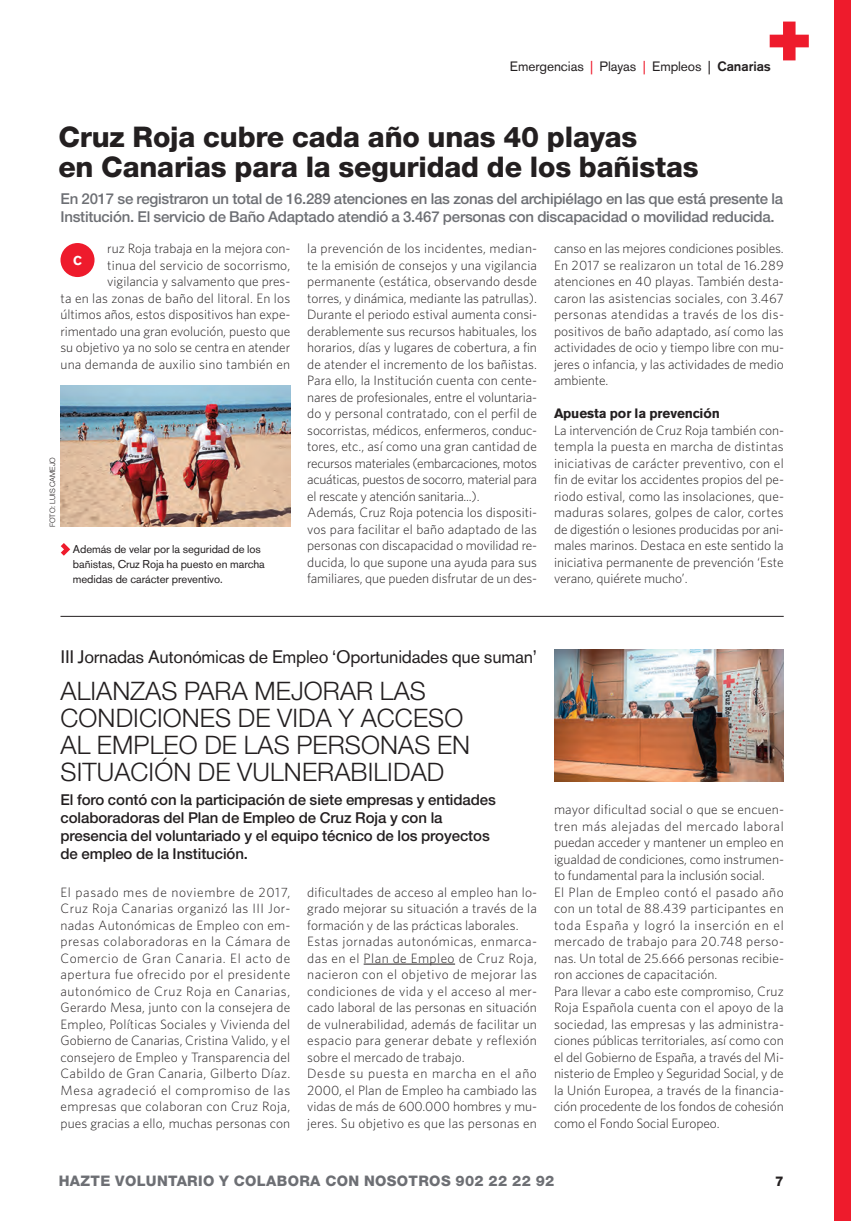
<style>
.page{position:relative;width:851px;height:1221px;background:#fff}
.page>*{position:absolute;margin:0;border:0;box-sizing:border-box;transform-origin:0 0}
.t1{font:800 28.5px/30px "Helvetica Neue";letter-spacing:-.005em;color:#231f20}
.t2{font:300 25.5px/27px "Helvetica Neue";letter-spacing:.005em;color:#231f20}
.t3{font:18px "Akzidenz Grotesk BE";letter-spacing:-.015em;color:#231f20}
.t4{font:500 15px/18px "Helvetica Neue";letter-spacing:-.015em;color:#6d6f74}
.t5{font:500 15px/18px "Helvetica Neue";letter-spacing:-.005em;color:#231f20}
.t6{font:800 14.55px "Helvetica Neue";letter-spacing:.025em;color:#6d6f74}
.t7{font:300 13.5px/16.5px "Whitney";color:#231f20;text-align:justify}
.t8{font:13.5px "Akzidenz Grotesk BE";letter-spacing:-.005em;color:#231f20}
.t9{font:700 13.5px "Akzidenz Grotesk BE";letter-spacing:-.005em;color:#231f20}
.t10{font:800 13.5px "Helvetica Neue";color:#231f20}
.t11{font:700 12.75px "Akzidenz Grotesk BE";color:#fff}
.t12{font:11.25px/15px "Akzidenz Grotesk BE";letter-spacing:-.005em;color:#231f20}
.t13{font:300 7.5px "Helvetica Neue";letter-spacing:-.005em;color:#231f20}
.s1{color:#ee1b2c}
.s2{font-weight:500}
</style>
<div class="page">
<div style="left:834px;top:0;width:17px;height:1221px;background:#ee1b2c"></div>
<svg style="left:769px;top:22px;width:39px;height:38px"></svg>
<div style="left:60px;top:243px;width:34px;height:34px;background:#ee1b2c;border-radius:50%"></div>
<svg style="left:61px;top:543px;width:9px;height:13px"></svg>
<img style="left:61px;top:385px;width:229px;height:142px">
<img style="left:554px;top:649px;width:229px;height:132px">
<hr style="left:60px;top:616px;width:723px;height:1px;background:#231f20">
<hr style="left:363px;top:963px;width:92px;height:1px;background:#231f20">
<p class="t8" style="left:510px;top:62px;width:262px">Emergencias <span class="s1">|</span> Playas <span class="s1">|</span> Empleos | <span class="s2">Canarias</span></p>
<h1 class="t1" style="left:58px;top:125px;width:641px">Cruz Roja cubre cada año unas 40 playas<br>en Canarias para la seguridad de los bañistas</h1>
<p class="t4" style="left:60px;top:191px;width:724px">En 2017 se registraron un total de 16.289 atenciones en las zonas del archipiélago en las que está presente la<br>Institución. El servicio de Baño Adaptado atendió a 3.467 personas con discapacidad o movilidad reducida.</p>
<p class="t7" style="left:60px;top:241px;width:231px;text-align:right">ruz Roja trabaja en la mejora con-<br>tinua del servicio de socorrismo, vigilancia y salvamento que pres-<br>ta en las zonas de baño del litoral. En los últimos años, estos dispositivos han expe&shy;rimentado una gran evolución, puesto que su objetivo ya no solo se centra en atender una demanda de auxilio sino también en</p>
<p class="t11" style="left:73px;top:256px;width:10px">C</p>
<p class="t13" style="left:50px;top:527px;width:72px;rotate:-90deg">FOTO: LUIS CAMEJO</p>
<p class="t12" style="left:73px;top:543px;width:193px">Además de velar por la seguridad de los bañistas, Cruz Roja ha puesto en marcha medidas de carácter preventivo.</p>
<p class="t7" style="left:307px;top:241px;width:231px;text-align:left">la prevención de los incidentes, median&shy;te la emisión de consejos y una vigilancia permanente (estática, observando desde torres, y dinámica, mediante las patrullas).<br>Durante el periodo estival aumenta consi&shy;derablemente sus recursos habituales, los horarios, días y lugares de cobertura, a fin de atender el incremento de los bañistas.<br>Para ello, la Institución cuenta con cente&shy;nares de profesionales, entre el voluntaria&shy;do y personal contratado, con el perfil de socorristas, médicos, enfermeros, conduc&shy;tores, etc., así como una gran cantidad de recursos materiales (embarcaciones, motos acuáticas, puestos de socorro, material para el rescate y atención sanitaria...).<br>Además, Cruz Roja potencia los dispositi&shy;vos para facilitar el baño adaptado de las personas con discapacidad o movilidad re&shy;ducida, lo que supone una ayuda para sus familiares, que pueden disfrutar de un des-</p>
<p class="t7" style="left:554px;top:241px;width:231px">canso en las mejores condiciones posibles.<br>En 2017 se realizaron un total de 16.289 atenciones en 40 playas. También desta&shy;caron las asistencias sociales, con 3.467 personas atendidas a través de los dis&shy;positivos de baño adaptado, así como las actividades de ocio y tiempo libre con mu&shy;jeres o infancia, y las actividades de medio ambiente.</p>
<p class="t9" style="left:554px;top:408px;width:167px">Apuesta por la prevención</p>
<p class="t7" style="left:554px;top:422px;width:231px">La intervención de Cruz Roja también con&shy;templa la puesta en marcha de distintas iniciativas de carácter preventivo, con el fin de evitar los accidentes propios del pe&shy;riodo estival, como las insolaciones, que&shy;maduras solares, golpes de calor, cortes de digestión o lesiones producidas por ani&shy;males marinos. Destaca en este sentido la iniciativa permanente de prevención ‘Este verano, quiérete mucho’.</p>
<h3 class="t3" style="left:61px;top:650px;width:478px">III Jornadas Autonómicas de Empleo ‘Oportunidades que suman’</h3>
<h2 class="t2" style="left:60px;top:680px;width:411px">ALIANZAS PARA MEJORAR LAS<br>CONDICIONES DE VIDA Y ACCESO<br>AL EMPLEO DE LAS PERSONAS EN<br>SITUACIÓN DE VULNERABILIDAD</h2>
<p class="t5" style="left:60px;top:792px;width:437px">El foro contó con la participación de siete empresas y entidades colaboradoras del Plan de Empleo de Cruz Roja y con la presencia del voluntariado y el equipo técnico de los proyectos de empleo de la Institución.</p>
<p class="t7" style="left:60px;top:885px;width:231px">El pasado mes de noviembre de 2017, Cruz Roja Canarias organizó las III Jor&shy;nadas Autonómicas de Empleo con em&shy;presas colaboradoras en la Cámara de Comercio de Gran Canaria. El acto de apertura fue ofrecido por el presidente autonómico de Cruz Roja en Canarias, Gerardo Mesa, junto con la consejera de Empleo, Políticas Sociales y Vivienda del Gobierno de Canarias, Cristina Valido, y el consejero de Empleo y Transparencia del Cabildo de Gran Canaria, Gilberto Díaz.<br>Mesa agradeció el compromiso de las empresas que colaboran con Cruz Roja, pues gracias a ello, muchas personas con</p>
<p class="t7" style="left:307px;top:885px;width:231px;text-align:left">dificultades de acceso al empleo han lo&shy;grado mejorar su situación a través de la formación y de las prácticas laborales.<br>Estas jornadas autonómicas, enmarca&shy;das en el Plan de Empleo de Cruz Roja, nacieron con el objetivo de mejorar las condiciones de vida y el acceso al mer&shy;cado laboral de las personas en situación de vulnerabilidad, además de facilitar un espacio para generar debate y reflexión sobre el mercado de trabajo.<br>Desde su puesta en marcha en el año 2000, el Plan de Empleo ha cambiado las vidas de más de 600.000 hombres y mu&shy;jeres. Su objetivo es que las personas en</p>
<p class="t7" style="left:554px;top:802px;width:231px;text-align:left">mayor dificultad social o que se encuen&shy;tren más alejadas del mercado laboral puedan acceder y mantener un empleo en igualdad de condiciones, como instrumen&shy;to fundamental para la inclusión social.<br>El Plan de Empleo contó el pasado año con un total de 88.439 participantes en toda España y logró la inserción en el mercado de trabajo para 20.748 perso&shy;nas. Un total de 25.666 personas recibie&shy;ron acciones de capacitación.<br>Para llevar a cabo este compromiso, Cruz Roja Española cuenta con el apoyo de la sociedad, las empresas y las administra&shy;ciones públicas territoriales, así como con el del Gobierno de España, a través del Mi&shy;nisterio de Empleo y Seguridad Social, y de la Unión Europea, a través de la financia&shy;ción procedente de los fondos de cohesión como el Fondo Social Europeo.</p>
<p class="t6" style="left:59px;top:1175px;width:497px">HAZTE VOLUNTARIO Y COLABORA CON NOSOTROS 902 22 22 92</p>
<p class="t10" style="left:775px;top:1176px;width:10px">7</p>
</div>
